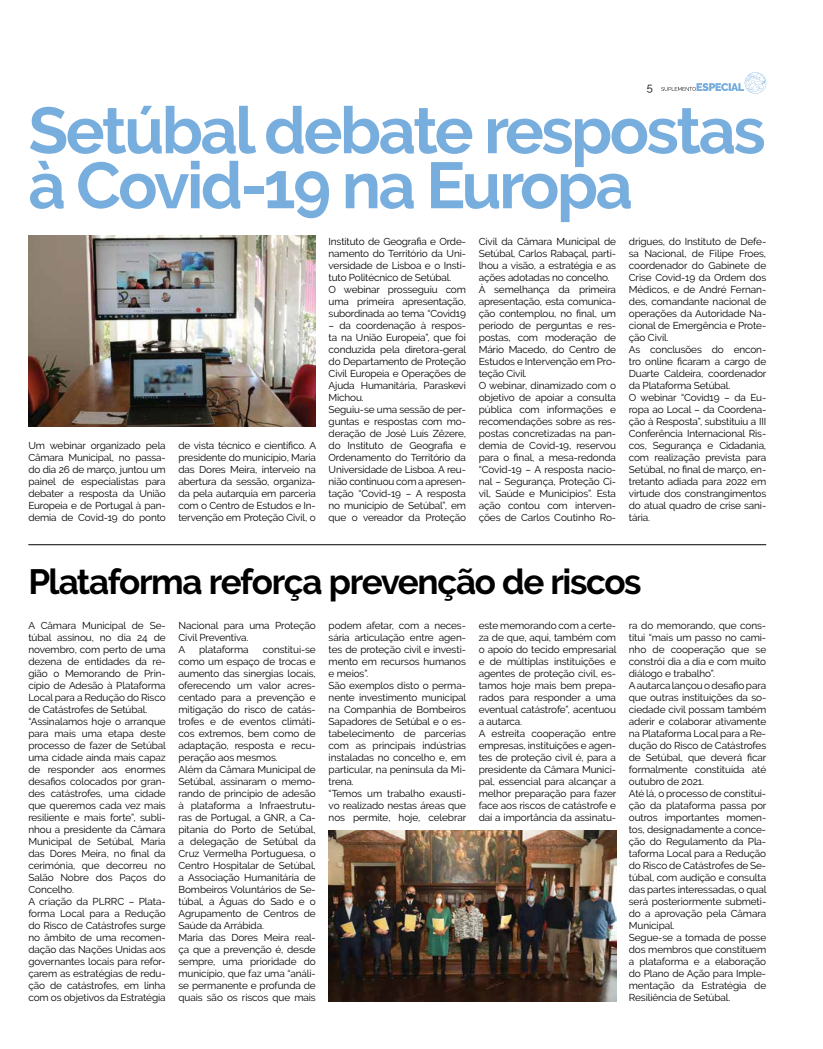
<style>
.page{position:relative;width:823px;height:1049px;background:#fff}
.page>*{position:absolute;margin:0;border:0;box-sizing:border-box;transform-origin:0 0}
.t1{font:700 65px/55px "Raleway";letter-spacing:-.04em;color:#78aede}
.t2{font:700 35px "Raleway";letter-spacing:-.04em;color:#000}
.t3{font:11px "Raleway";color:#000}
.t4{font:10px/12px "Raleway";letter-spacing:-.01em;color:#000}
</style>
<div class="page">
<svg style="left:661px;top:72px;width:104px;height:22px"></svg>
<img style="left:328px;top:831px;width:287px;height:170px">
<img style="left:28px;top:235px;width:287px;height:192px">
<hr style="left:28px;top:544px;width:737px;height:1px;background:#000">
<p class="t3" style="left:646px;top:80px;width:7px">5</p>
<h1 class="t1" style="left:28px;top:103px;width:738px">Setúbal debate respostas à Covid-19 na Europa</h1>
<p class="t4" style="left:28px;top:439px;width:139px;text-align:justify">Um webinar organizado pela Câmara Municipal, no passa&shy;do dia 26 de março, juntou um painel de especialistas para debater a resposta da União Europeia e de Portugal à pan&shy;demia de Covid-19 do ponto</p>
<p class="t4" style="left:178px;top:439px;width:139px;text-align:justify">de vista técnico e científico. A presidente do município, Maria das Dores Meira, interveio na abertura da sessão, organiza&shy;da pela autarquia em parceria com o Centro de Estudos e In&shy;tervenção em Proteção Civil, o</p>
<p class="t4" style="left:328px;top:235px;width:139px">Instituto de Geografia e Orde&shy;namento do Território da Uni&shy;versidade de Lisboa e o Insti&shy;tuto Politécnico de Setúbal.<br>O webinar prosseguiu com uma primeira apresentação, subordinada ao tema “Covid19</p>
<p class="t4" style="left:328px;top:319px;width:139px">– da coordenação à respos&shy;ta na União Europeia”, que foi conduzida pela diretora-geral do Departamento de Proteção<br>Civil Europeia e Operações de<br>Ajuda Humanitária, Paraskevi<br>Michou.<br>Seguiu-se uma sessão de per&shy;guntas e respostas com mo&shy;deração de José Luís Zêzere, do Instituto de Geografia e<br>Ordenamento do Território da<br>Universidade de Lisboa. A reu&shy;nião continuou com a apresen&shy;tação “Covid-19 – A resposta no município de Setúbal”, em que o vereador da Proteção</p>
<p class="t4" style="left:478px;top:235px;width:139px">Civil da Câmara Municipal de<br>Setúbal, Carlos Rabaçal, parti&shy;lhou a visão, a estratégia e as ações adotadas no concelho.<br>À semelhança da primeira apresentação, esta comunica&shy;ção contemplou, no final, um período de perguntas e res&shy;postas, com moderação de<br>Mário Macedo, do Centro de<br>Estudos e Intervenção em Pro&shy;teção Civil.<br>O webinar, dinamizado com o objetivo de apoiar a consulta pública com informações e recomendações sobre as res&shy;postas concretizadas na pan&shy;demia de Covid-19, reservou para o final, a mesa-redonda “Covid-19 – A resposta nacio&shy;nal – Segurança, Proteção Ci&shy;vil, Saúde e Municípios”. Esta ação contou com interven&shy;ções de Carlos Coutinho Ro-</p>
<p class="t4" style="left:628px;top:235px;width:139px">drigues, do Instituto de Defe&shy;sa Nacional, de Filipe Froes, coordenador do Gabinete de<br>Crise Covid-19 da Ordem dos<br>Médicos, e de André Fernan&shy;des, comandante nacional de operações da Autoridade Na&shy;cional de Emergência e Prote&shy;ção Civil.<br>As conclusões do encon&shy;tro online ficaram a cargo de<br>Duarte Caldeira, coordenador da Plataforma Setúbal.<br>O webinar “Covid19 – da Eu&shy;ropa ao Local – da Coordena&shy;ção à Resposta”, substituiu a III<br>Conferência Internacional Ris&shy;cos, Segurança e Cidadania, com realização prevista para<br>Setúbal, no final de março, en&shy;tretanto adiada para 2022 em virtude dos constrangimentos do atual quadro de crise sani&shy;tária.</p>
<h2 class="t2" style="left:28px;top:561px;width:614px">Plataforma reforça prevenção de riscos</h2>
<p class="t4" style="left:178px;top:620px;width:139px">Nacional para uma Proteção<br>Civil Preventiva.<br>A</p>
<p class="t4" style="left:28px;top:620px;width:139px">A Câmara Municipal de Se&shy;túbal assinou, no dia 24 de novembro, com perto de uma dezena de entidades da re&shy;gião o Memorando de Prin&shy;cípio de Adesão à Plataforma<br>Local para a Redução do Risco de Catástrofes de Setúbal. “Assinalamos hoje o arranque para mais uma etapa deste processo de fazer de Setúbal uma cidade ainda mais capaz de responder aos enormes desafios colocados por gran&shy;des catástrofes, uma cidade que queremos cada vez mais resiliente e mais forte”, subli&shy;nhou a presidente da Câmara<br>Municipal de Setúbal, Maria das Dores Meira, no final da cerimónia, que decorreu no<br>Salão Nobre dos Paços do<br>Concelho.<br>A criação da PLRRC – Plata&shy;forma Local para a Redução do Risco de Catástrofes surge no âmbito de uma recomen&shy;dação das Nações Unidas aos governantes locais para refor&shy;çarem as estratégias de redu&shy;ção de catástrofes, em linha com os objetivos da Estratégia</p>
<p class="t4" style="left:328px;top:620px;width:139px">podem afetar, com a neces&shy;sária articulação entre agen&shy;tes de proteção civil e investi&shy;mento em recursos humanos e meios”.<br>São exemplos disto o perma&shy;nente investimento municipal na Companhia de Bombeiros<br>Sapadores de Setúbal e o es&shy;tabelecimento de parcerias com as principais indústrias instaladas no concelho e, em particular, na península da Mi&shy;trena.<br>“Temos um trabalho exausti&shy;vo realizado nestas áreas que nos permite, hoje, celebrar</p>
<p class="t4" style="left:478px;top:620px;width:139px">este memorando com a certe&shy;za de que, aqui, também com o apoio do tecido empresarial e de múltiplas instituições e agentes de proteção civil, es&shy;tamos hoje mais bem prepa&shy;rados para responder a uma eventual catástrofe”, acentuou a autarca.<br>A estreita cooperação entre empresas, instituições e agen&shy;tes de proteção civil é, para a presidente da Câmara Munici&shy;pal, essencial para alcançar a melhor preparação para fazer face aos riscos de catástrofe e daí a importância da assinatu-</p>
<p class="t4" style="left:628px;top:620px;width:139px">ra do memorando, que cons&shy;titui “mais um passo no cami&shy;nho de cooperação que se constrói dia a dia e com muito diálogo e trabalho”.<br>A autarca lançou o desafio para que outras instituições da so&shy;ciedade civil possam também aderir e colaborar ativamente na Plataforma Local para a Re&shy;dução do Risco de Catástrofes de Setúbal, que deverá ficar formalmente constituída até outubro de 2021.<br>Até lá, o processo de constitui&shy;ção da plataforma passa por outros importantes momen&shy;tos, designadamente a conce&shy;ção do Regulamento da Pla&shy;taforma Local para a Redução do Risco de Catástrofes de Se&shy;túbal, com audição e consulta das partes interessadas, o qual será posteriormente submeti&shy;do a aprovação pela Câmara<br>Municipal.<br>Segue-se a tomada de posse dos membros que constituem a plataforma e a elaboração do Plano de Ação para Imple&shy;mentação da Estratégia de<br>Resiliência de Setúbal.</p>
<p class="t4" style="left:199px;top:644px;width:51px">plataforma</p>
<p class="t4" style="left:178px;top:644px;width:139px;text-indent:84px">constitui-se como um espaço de trocas e aumento das sinergias locais, oferecendo um valor acres&shy;centado para a prevenção e mitigação do risco de catás&shy;trofes e de eventos climáti&shy;cos extremos, bem como de adaptação, resposta e recu&shy;peração aos mesmos.<br>Além da Câmara Municipal de<br>Setúbal, assinaram o memo&shy;rando de princípio de adesão à plataforma a Infraestrutu&shy;ras de Portugal, a GNR, a Ca&shy;pitania do Porto de Setúbal, a delegação de Setúbal da<br>Cruz Vermelha Portuguesa, o<br>Centro Hospitalar de Setúbal, a Associação Humanitária de<br>Bombeiros Voluntários de Se&shy;túbal, a Águas do Sado e o<br>Agrupamento de Centros de<br>Saúde da Arrábida.<br>Maria das Dores Meira real&shy;ça que a prevenção é, desde sempre, uma prioridade do município, que faz uma “análi&shy;se permanente e profunda de quais são os riscos que mais</p>
</div>
